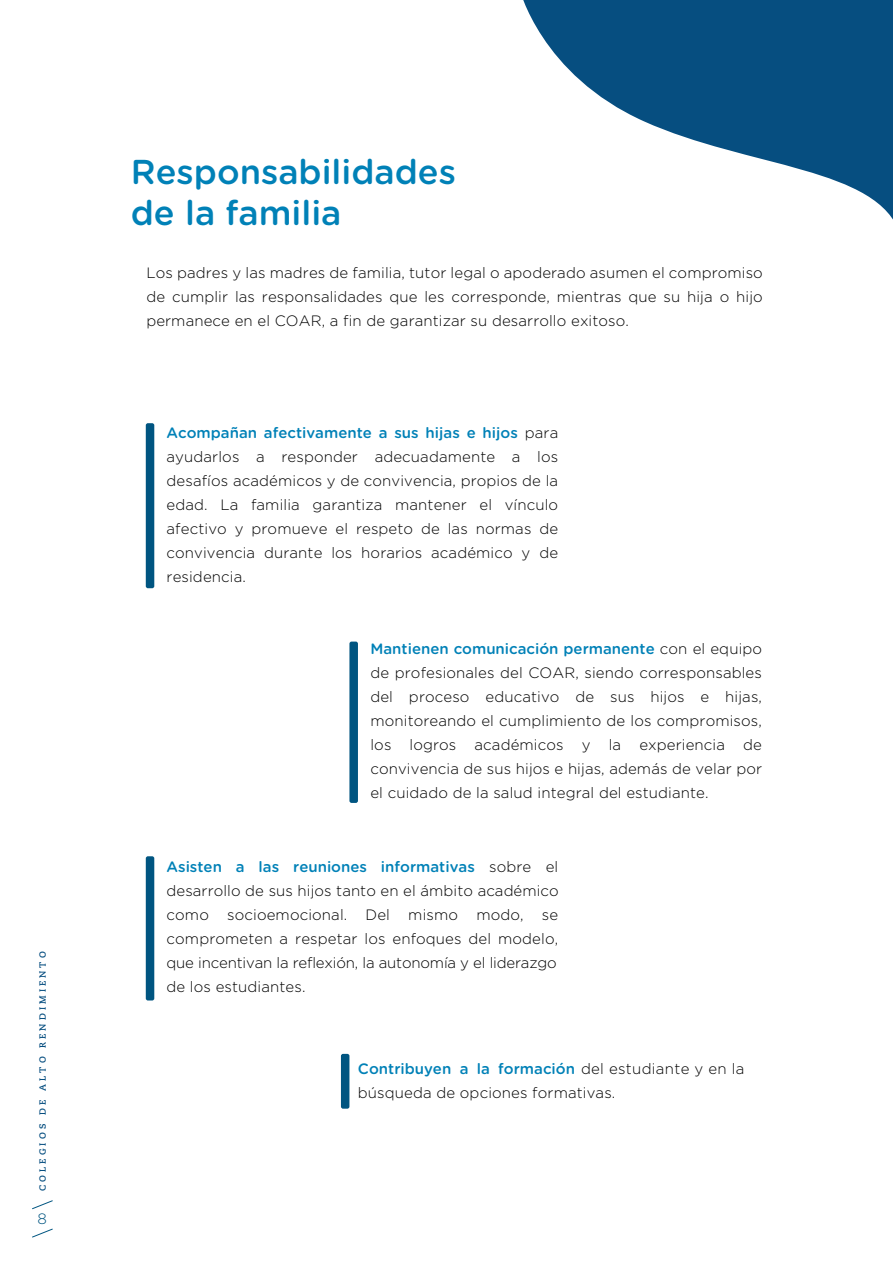
<style>
.page{position:relative;width:893px;height:1263px;background:#fff}
.page>*{position:absolute;margin:0;border:0;box-sizing:border-box;transform-origin:0 0}
.t1{font:500 34.5px/41.4px "Gotham Rounded";color:#0081b7}
.t2{font:300 15px/24px "Gotham";letter-spacing:.005em;color:#000;text-align:justify}
.t3{font:500 15px "Gotham Rounded";color:#0081b7}
.t4{font:300 15px "Gotham";color:#005581}
.t5{font:700 9px "Caecilia LT Std";letter-spacing:.34em;color:#064e80}
.s1{font-family:"Gotham";font-weight:300;color:#000}
</style>
<div class="page">
<div style="left:349px;top:642px;width:9px;height:161px;background:#005581;border-radius:2px"></div>
<div style="left:146px;top:423px;width:8px;height:165px;background:#005581;border-radius:2px"></div>
<div style="left:146px;top:856px;width:8px;height:144px;background:#005581;border-radius:2px"></div>
<div style="left:341px;top:1054px;width:8px;height:55px;background:#005581;border-radius:2px"></div>
<svg style="left:32px;top:1200px;width:21px;height:10px"></svg>
<svg style="left:32px;top:1228px;width:21px;height:10px"></svg>
<svg style="left:523px;top:0;width:370px;height:220px;fill:#064e80"></svg>
<p class="t5" style="left:37px;top:1191px;width:241px;rotate:-90deg">COLEGIOS DE ALTO RENDIMIENTO</p>
<p class="t4" style="left:38px;top:1210px;width:11px">8</p>
<h1 class="t1" style="left:131px;top:149px;width:327px">Responsabilidades de la familia</h1>
<p class="t2" style="left:146px;top:260px;width:618px">Los padres y las madres de familia, tutor legal o apoderado asumen el compromiso de cumplir las responsalidades que les corresponde, mientras que su hija o hijo permanece en el COAR, a fin de garantizar su desarrollo exitoso.</p>
<p class="t3" style="left:167px;top:422px;width:393px">Acompañan afectivamente a sus hijas e hijos <span class="s1">para</span></p>
<p class="t2" style="left:167px;top:444px;width:393px">ayudarlos a responder adecuadamente a los desafíos académicos y de convivencia, propios de la edad. La familia garantiza mantener el vínculo afectivo y promueve el respeto de las normas de convivencia durante los horarios académico y de residencia.</p>
<p class="t3" style="left:370px;top:638px;width:393px">Mantienen comunicación permanente <span class="s1">con el equipo</span></p>
<p class="t2" style="left:370px;top:661px;width:393px">de profesionales del COAR, siendo corresponsables del proceso educativo de sus hijos e hijas, monitoreando el cumplimiento de los compromisos, los logros académicos y la experiencia de convivencia de sus hijos e hijas, además de velar por el cuidado de la salud integral del estudiante.</p>
<p class="t3" style="left:167px;top:856px;width:393px">Asisten a las reuniones informativas <span class="s1">sobre el</span></p>
<p class="t2" style="left:167px;top:878px;width:394px;text-align:left">desarrollo de sus hijos tanto en el ámbito académico como socioemocional. Del mismo modo, se comprometen a respetar los enfoques del modelo, que incentivan la reflexión, la autonomía y el liderazgo de los estudiantes.</p>
<p class="t3" style="left:358px;top:1057px;width:388px">Contribuyen a la formación <span class="s1">del estudiante y en la</span></p>
<p class="t2" style="left:358px;top:1080px;width:259px">búsqueda de opciones formativas.</p>
</div>
